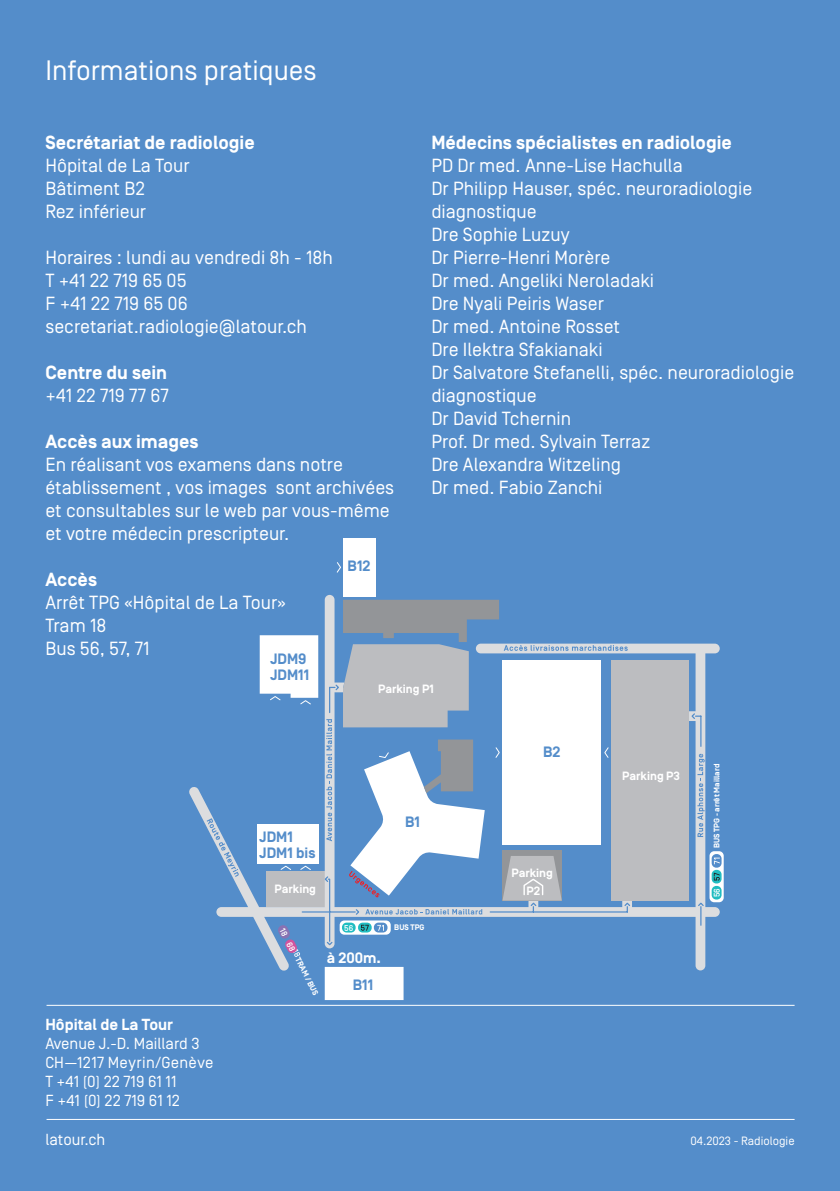
<style>
.page{position:relative;width:840px;height:1191px;background:#fff}
.page>*{position:absolute;margin:0;border:0;box-sizing:border-box;transform-origin:0 0}
.t1{font:28px "Simplon Norm";color:#fff}
.t2{font:19px/23px "Simplon Norm";color:#fff}
.t3{font:700 19px "Simplon Norm";color:#fff}
.t4{font:16px/19.2px "Simplon Norm";color:#fff}
.t5{font:700 16px "Simplon Norm";color:#fff}
.t6{font:700 15px/16px "Simplon Norm";color:#548dca}
.t7{font:700 15px "Simplon Norm";color:#fff}
.t8{font:700 12px/18px "Simplon Norm";color:#fff;text-align:center}
.t9{font:12px "Simplon Norm";color:#fff}
.t10{font:500 8.4px "Simplon Norm";color:#fff}
.t11{font:700 8px "Simplon Norm";color:#fff}
</style>
<div class="page">
<div style="left:0;top:0;width:839px;height:1191px;background:#548dca"></div>
<hr style="left:46px;top:1005px;width:748px;height:1px;background:#fff">
<hr style="left:46px;top:1119px;width:748px;height:1px;background:#fff">
<svg style="left:709px;top:851px;width:14px;height:51px"></svg>
<div style="left:343px;top:538px;width:32px;height:58px;background:#fff"></div>
<svg style="left:189px;top:635px;width:530px;height:335px"></svg>
<div style="left:611px;top:660px;width:77px;height:240px;background:#bcbdc0"></div>
<svg style="left:206px;top:818px;width:33px;height:59px"></svg>
<svg style="left:711px;top:870px;width:10px;height:13px"></svg>
<svg style="left:713px;top:872px;width:6px;height:8px"></svg>
<svg style="left:608px;top:635px;width:19px;height:48px"></svg>
<svg style="left:301px;top:683px;width:403px;height:243px"></svg>
<svg style="left:502px;top:870px;width:59px;height:30px;background:#babbbe"></svg>
<svg style="left:269px;top:561px;width:339px;height:309px"></svg>
<div style="left:711px;top:886px;width:10px;height:13px;background:#21bdc1;border-radius:5px"></div>
<svg style="left:358px;top:922px;width:13px;height:10px"></svg>
<svg style="left:361px;top:924px;width:7px;height:6px"></svg>
<svg style="left:373px;top:922px;width:14px;height:10px"></svg>
<svg style="left:377px;top:925px;width:6px;height:5px"></svg>
<svg style="left:711px;top:854px;width:10px;height:13px"></svg>
<svg style="left:713px;top:857px;width:6px;height:7px"></svg>
<div style="left:342px;top:922px;width:13px;height:10px;background:#21bdc1;border-radius:5px"></div>
<div style="left:324px;top:967px;width:79px;height:33px;background:#fff"></div>
<svg style="left:325px;top:910px;width:8px;height:36px"></svg>
<svg style="left:277px;top:924px;width:23px;height:33px"></svg>
<h1 class="t1" style="left:45px;top:55px;width:273px">Informations pratiques</h1>
<p class="t3" style="left:45px;top:132px;width:211px">Secrétariat de radiologie</p>
<p class="t2" style="left:45px;top:154px;width:146px">Hôpital de La Tour<br>Bâtiment B2<br>Rez inférieur</p>
<p class="t2" style="left:45px;top:246px;width:289px">Horaires : lundi au vendredi 8h - 18h<br>T +41 22 719 65 05<br>F +41 22 719 65 06 secretariat.radiologie@latour.ch</p>
<p class="t3" style="left:45px;top:362px;width:123px">Centre du sein</p>
<p class="t2" style="left:45px;top:384px;width:125px">+41 22 719 77 67</p>
<p class="t3" style="left:45px;top:431px;width:155px">Accès aux images</p>
<p class="t2" style="left:45px;top:453px;width:350px">En réalisant vos examens dans notre établissement , vos images sont archivées et consultables sur le web par vous-même et votre médecin prescripteur.</p>
<p class="t3" style="left:45px;top:569px;width:53px">Accès</p>
<p class="t2" style="left:45px;top:591px;width:242px">Arrêt TPG «Hôpital de La Tour»<br>Tram 18<br>Bus 56, 57, 71</p>
<p class="t6" style="left:347px;top:559px;width:24px">B12</p>
<p class="t6" style="left:270px;top:651px;width:40px">JDM9<br>JDM11</p>
<p class="t3" style="left:431px;top:132px;width:302px">Médecins spécialistes en radiologie</p>
<p class="t2" style="left:431px;top:154px;width:364px">PD Dr med. Anne-Lise Hachulla<br>Dr Philipp Hauser, spéc. neuroradiologie diagnostique<br>Dre Sophie Luzuy<br>Dr Pierre-Henri Morère<br>Dr med. Angeliki Neroladaki<br>Dre Nyali Peiris Waser<br>Dr med. Antoine Rosset<br>Dre Ilektra Sfakianaki<br>Dr Salvatore Stefanelli, spéc. neuroradiologie diagnostique<br>Dr David Tchernin<br>Prof. Dr med. Sylvain Terraz<br>Dre Alexandra Witzeling<br>Dr med. Fabio Zanchi</p>
<p class="t8" style="left:378px;top:680px;width:57px">Parking P1</p>
<p class="t6" style="left:259px;top:829px;width:57px">JDM1<br>JDM1 bis</p>
<p class="t8" style="left:274px;top:880px;width:43px">Parking</p>
<p class="t6" style="left:405px;top:814px;width:16px">B1</p>
<p class="t10" style="left:286px;top:926px;width:26px;rotate:63deg">18 68</p>
<p class="t11" style="left:301px;top:956px;width:42px;rotate:63deg">TRAM / BUS</p>
<p class="t10" style="left:344px;top:923px;width:10px">56</p>
<p class="t11" style="left:394px;top:923px;width:32px">BUS TPG</p>
<p class="t7" style="left:326px;top:950px;width:56px">à 200m.</p>
<p class="t6" style="left:352px;top:978px;width:22px">B11</p>
<p class="t6" style="left:543px;top:744px;width:19px">B2</p>
<p class="t8" style="left:511px;top:864px;width:43px">Parking<br>P2</p>
<p class="t8" style="left:622px;top:768px;width:59px">Parking P3</p>
<p class="t11" style="left:712px;top:848px;width:86px;rotate:-90deg">BUS TPG - arrêt Maillard</p>
<p class="t10" style="left:712px;top:897px;width:10px;rotate:-90deg">56</p>
<p class="t5" style="left:45px;top:1015px;width:129px">Hôpital de La Tour</p>
<p class="t4" style="left:45px;top:1034px;width:170px">Avenue J.-D. Maillard 3<br>CH—1217 Meyrin/Genève<br>T +41 (0) 22 719 61 11<br>F +41 (0) 22 719 61 12</p>
<p class="t4" style="left:45px;top:1130px;width:61px">latour.ch</p>
<p class="t9" style="left:690px;top:1134px;width:105px">04.2023 - Radiologie</p>
</div>
